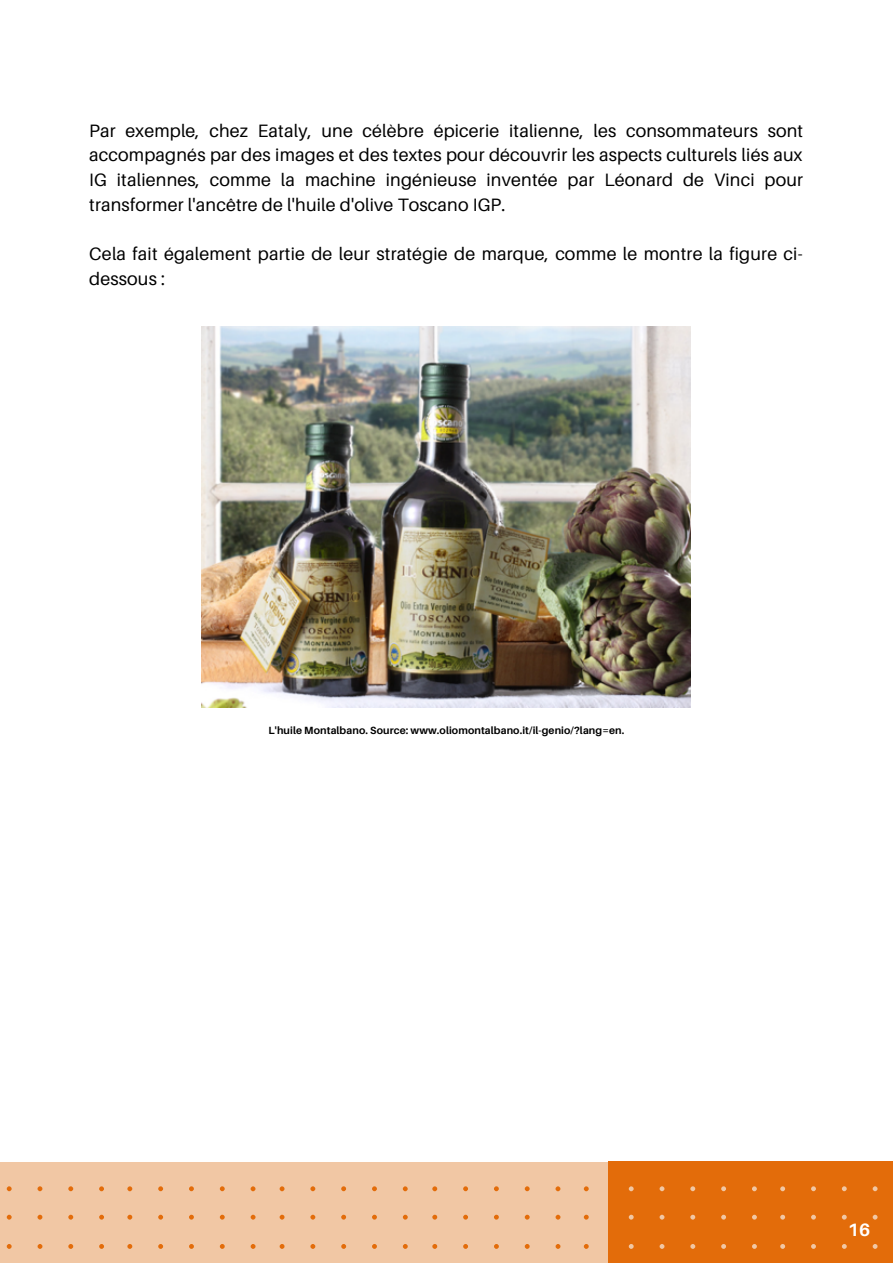
<style>
.page{position:relative;width:893px;height:1264px;background:#fff}
.page>*{position:absolute;margin:0;border:0;box-sizing:border-box;transform-origin:0 0}
.t1{font:17.85px/24.8px "Aileron";letter-spacing:.01em;color:#000;text-align:justify}
.t2{font:700 17.85px "Aileron";color:#fff}
.t3{font:700 10.5px "Aileron";letter-spacing:.01em;color:#000}
</style>
<div class="page">
<div style="left:0;top:1161px;width:782px;height:101px;background:#f1c7a4"></div>
<svg style="left:6px;top:1186px;width:98px;height:63px"></svg>
<svg style="left:127px;top:1186px;width:128px;height:63px"></svg>
<svg style="left:279px;top:1186px;width:128px;height:63px"></svg>
<div style="left:608px;top:1161px;width:284px;height:101px;background:#e36c0a"></div>
<svg style="left:432px;top:1186px;width:128px;height:63px"></svg>
<svg style="left:583px;top:1186px;width:295px;height:63px"></svg>
<img style="left:201px;top:326px;width:489px;height:382px">
<p class="t1" style="left:89px;top:118px;width:715px">Par exemple, chez Eataly, une célèbre épicerie italienne, les consommateurs sont accompagnés par des images et des textes pour découvrir les aspects culturels liés aux IG italiennes, comme la machine ingénieuse inventée par Léonard de Vinci pour transformer l'ancêtre de l'huile d'olive Toscano IGP.</p>
<p class="t1" style="left:89px;top:241px;width:714px">Cela fait également partie de leur stratégie de marque, comme le montre la figure ci&shy;dessous :</p>
<p class="t3" style="left:268px;top:723px;width:357px">L'huile Montalbano. Source: www.oliomontalbano.it/il-genio/?lang=en.</p>
<p class="t2" style="left:847px;top:1218px;width:24px">16</p>
</div>
